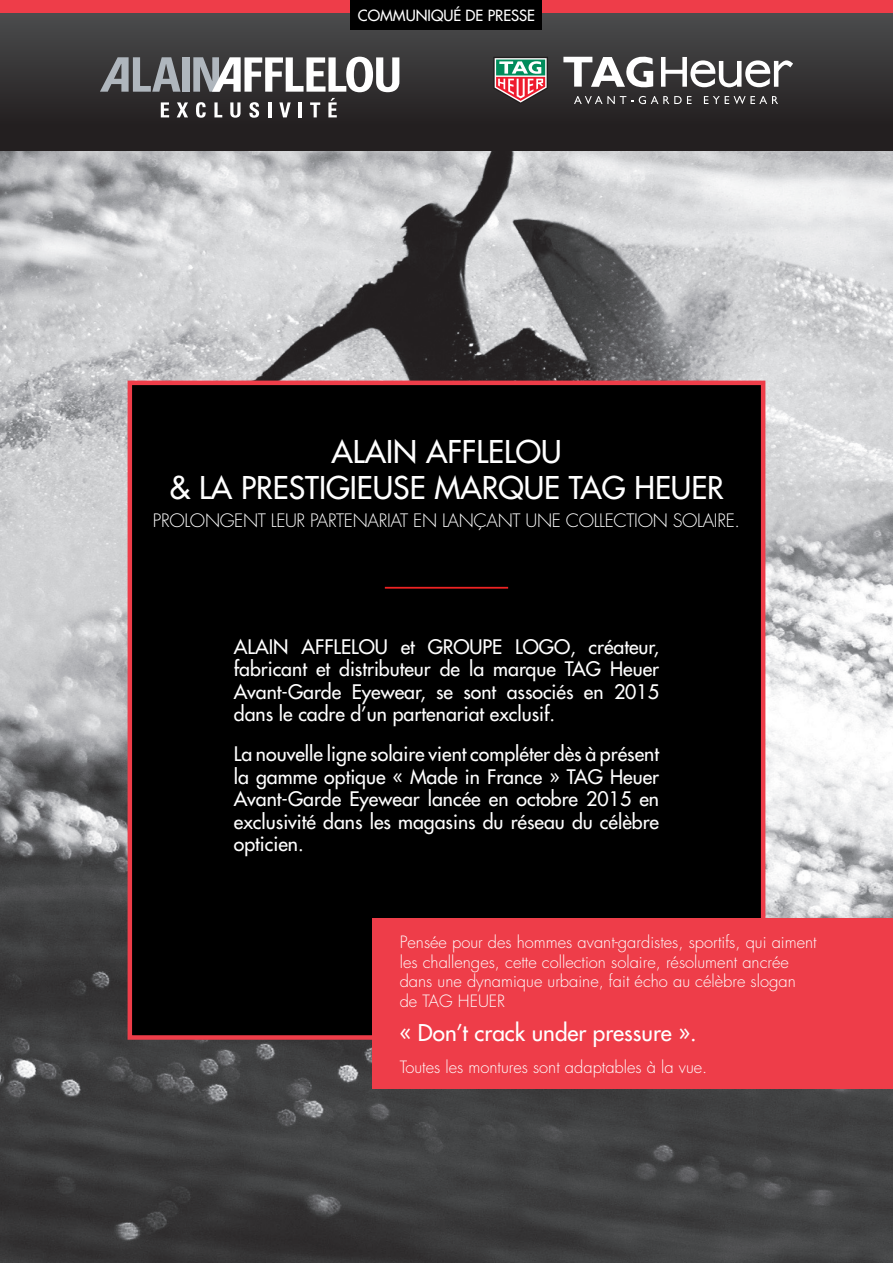
<style>
.page{position:relative;width:893px;height:1263px;background:#fff}
.page>*{position:absolute;margin:0;border:0;box-sizing:border-box;transform-origin:0 0}
.t1{font:500 30.6px "Futura Std";color:#fff}
.t2{font:500 22.5px "Futura Std";color:#fff}
.t3{font:500 19.5px/22.5px "Futura Std";color:#fff;text-align:justify}
.t4{font:300 18px "Futura Std";letter-spacing:-.02em;color:#fff}
.t5{font:300 16.5px/19.5px "Futura Std";color:#fff}
.t6{font:500 15px "Futura Std";color:#fff}
</style>
<div class="page">
<img style="left:0;top:151px;width:893px;height:1112px">
<div style="left:0;top:13px;width:893px;height:138px;background:linear-gradient(to bottom,#4a4b4c,#1e191a)"></div>
<div style="left:0;top:0;width:893px;height:13px;background:#ee3d49"></div>
<div style="left:182px;top:57px;width:7px;height:35px;background:#afb6bd"></div>
<svg style="left:100px;top:57px;width:81px;height:35px;background:#6f7275"></svg>
<svg style="left:193px;top:57px;width:206px;height:35px"></svg>
<svg style="left:161px;top:102px;width:8px;height:15px"></svg>
<svg style="left:177px;top:102px;width:11px;height:15px"></svg>
<svg style="left:196px;top:102px;width:10px;height:16px"></svg>
<svg style="left:214px;top:102px;width:8px;height:15px"></svg>
<svg style="left:230px;top:102px;width:11px;height:16px"></svg>
<svg style="left:249px;top:102px;width:10px;height:16px"></svg>
<hr style="left:268px;top:102px;width:3px;height:15px;background:#fff">
<svg style="left:279px;top:102px;width:12px;height:15px"></svg>
<hr style="left:299px;top:102px;width:3px;height:15px;background:#fff">
<svg style="left:310px;top:102px;width:10px;height:15px"></svg>
<svg style="left:328px;top:98px;width:9px;height:19px"></svg>
<svg style="left:493px;top:57px;width:55px;height:47px;background:#907c76"></svg>
<svg style="left:563px;top:56px;width:90px;height:32px"></svg>
<svg style="left:661px;top:57px;width:132px;height:30px"></svg>
<svg style="left:574px;top:96px;width:118px;height:8px"></svg>
<svg style="left:704px;top:96px;width:74px;height:8px"></svg>
<div style="left:351px;top:0;width:191px;height:30px;background:#000"></div>
<div style="left:128px;top:381px;width:637px;height:659px;background:#000;border:4px solid #ee3d49"></div>
<hr style="left:385px;top:587px;width:123px;height:2px;background:#ee2323">
<div style="left:372px;top:918px;width:521px;height:171px;background:#ee3d49"></div>
<p class="t6" style="left:358px;top:6px;width:177px">ComMuniqu é de Presse</p>
<h1 class="t1" style="left:331px;top:433px;width:232px">ALAIN AFFLELOU</h1>
<h1 class="t1" style="left:169px;top:469px;width:152px">&amp; laprestigieu</h1>
<h1 class="t1" style="left:393px;top:469px;width:64px">se mar</h1>
<h1 class="t1" style="left:498px;top:469px;width:227px">que TAG HEUER</h1>
<p class="t4" style="left:153px;top:510px;width:589px">prolongent leur partenariat en lançant une collection solaire.</p>
<p class="t3" style="left:234px;top:636px;width:427px">ALAIN AFFLELOU et GROUPE LOGO, créateur, fabricant et distributeur de la marque TAG Heuer Avant-Garde Eyewear, se sont associés en 2015 dans le cadre d’un partenariat exclusif.</p>
<p class="t3" style="left:234px;top:743px;width:427px">La nouvelle ligne solaire vient compléter dès à présent la gamme optique « Made in France » TAG Heuer Avant-Garde Eyewear lancée en octobre 2015 en exclusivité dans les magasins du réseau du célèbre opticien.</p>
<p class="t5" style="left:400px;top:933px;width:419px">Pensée pour des hommes avant-gardistes, sportifs, qui aiment les challenges, cette collection solaire, résolument ancrée dans une dynamique urbaine, fait écho au célèbre slogan de TAG</p>
<p class="t5" style="left:458px;top:991px;width:22px">HEUER</p>
<p class="t2" style="left:400px;top:1018px;width:298px">« Don’t crack under pressure ».</p>
<p class="t5" style="left:400px;top:1057px;width:309px">Toutes les montures sont adaptables à la vue.</p>
</div>
